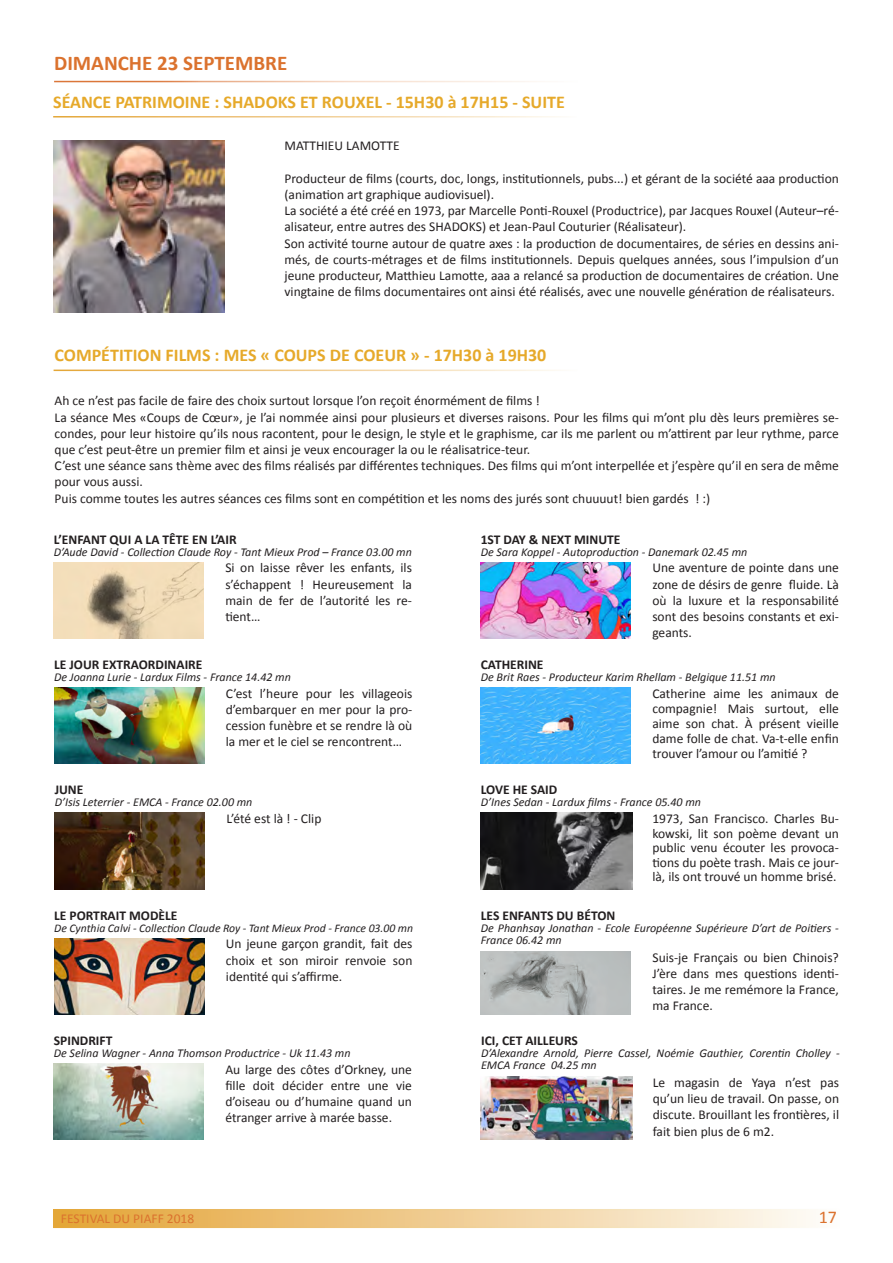
<style>
.page{position:relative;width:893px;height:1263px;background:#fff}
.page>*{position:absolute;margin:0;border:0;box-sizing:border-box;transform-origin:0 0}
.t1{font:700 21px "Calibri";color:#db722e}
.t2{font:700 18px "Calibri";color:#e6a92a}
.t3{font:18px "Calibri";color:#db722e}
.t4{font:13.5px/16.2px "Calibri";color:#231f20;text-align:justify}
.t5{font:700 13.5px "Calibri";color:#231f20}
.t6{font:13.5px "Calibri";color:#db722e}
.t7{font:italic 12px/12px "Calibri";color:#231f20}
.t8{font:italic 11.7px "Calibri";color:#231f20}
</style>
<div class="page">
<img style="left:55px;top:688px;width:149px;height:76px">
<img style="left:53px;top:562px;width:151px;height:76px">
<img style="left:53px;top:1063px;width:151px;height:76px">
<img style="left:480px;top:813px;width:153px;height:76px">
<img style="left:480px;top:688px;width:150px;height:76px">
<img style="left:480px;top:951px;width:151px;height:63px">
<img style="left:481px;top:1077px;width:152px;height:62px">
<img style="left:480px;top:562px;width:151px;height:76px">
<img style="left:54px;top:813px;width:151px;height:76px">
<img style="left:54px;top:938px;width:150px;height:76px">
<div style="left:54px;top:1210px;width:785px;height:17px;background:linear-gradient(to right,#e4a335,#fefaf6)"></div>
<div style="left:53px;top:1209px;width:787px;height:19px;border:2px solid #fff"></div>
<img style="left:53px;top:140px;width:171px;height:173px">
<p class="t1" style="left:54px;top:49px;width:235px">DIMANCHE 23 SEPTEMBRE</p>
<p class="t2" style="left:53px;top:91px;width:513px">SÉANCE PATRIMOINE : SHADOKS ET ROUXEL - 15H30 à 17H15 - SUITE</p>
<p class="t4" style="left:284px;top:138px;width:117px">MATTHIEU LAMOTTE</p>
<p class="t4" style="left:284px;top:170px;width:556px">Producteur de films (courts, doc, longs, institutionnels, pubs...) et gérant de la société aaa production (animation art graphique audiovisuel).</p>
<p class="t4" style="left:284px;top:203px;width:556px">La société a été créé en 1973, par Marcelle Ponti-Rouxel (Productrice), par Jacques Rouxel (Auteur–ré&shy;alisateur, entre autres des SHADOKS) et Jean-Paul Couturier (Réalisateur).</p>
<p class="t4" style="left:284px;top:235px;width:556px">Son activité tourne autour de quatre axes : la production de documentaires, de séries en dessins ani&shy;més, de courts-métrages et de films institutionnels. Depuis quelques années, sous l’impulsion d’un jeune producteur, Matthieu Lamotte, aaa a relancé sa production de documentaires de création. Une vingtaine de films documentaires ont ainsi été réalisés, avec une nouvelle génération de réalisateurs.</p>
<p class="t2" style="left:54px;top:344px;width:493px">COMPÉTITION FILMS : MES « COUPS DE COEUR » - 17H30 à 19H30</p>
<p class="t4" style="left:55px;top:393px;width:487px">Ah ce n’est pas facile de faire des choix surtout lorsque l’on reçoit énormément de films !</p>
<p class="t4" style="left:55px;top:409px;width:786px">La séance Mes «Coups de Cœur», je l’ai nommée ainsi pour plusieurs et diverses raisons. Pour les films qui m’ont plu dès leurs premières se&shy;condes, pour leur histoire qu’ils nous racontent, pour le design, le style et le graphisme, car ils me parlent ou m’attirent par leur rythme, parce que c’est peut-être un premier film et ainsi je veux encourager la ou le réalisatrice-teur.</p>
<p class="t4" style="left:55px;top:458px;width:786px">C’est une séance sans thème avec des films réalisés par différentes techniques. Des films qui m’ont interpellée et j’espère qu’il en sera de même pour vous aussi.</p>
<p class="t4" style="left:55px;top:490px;width:657px">Puis comme toutes les autres séances ces films sont en compétition et les noms des jurés sont chuuuut! bien gardés ! :)</p>
<p class="t5" style="left:54px;top:531px;width:184px">L’ENFANT QUI A LA TÊTE EN L’AIR</p>
<p class="t7" style="left:54px;top:545px;width:360px">D’Aude David - Collection Claude Roy - Tant Mieux Prod – France 03.00 mn</p>
<p class="t4" style="left:225px;top:560px;width:188px">Si on laisse rêver les enfants, ils s’échappent ! Heureusement la main de fer de l’autorité les re&shy;tient…</p>
<p class="t5" style="left:54px;top:656px;width:150px">LE JOUR EXTRAORDINAIRE</p>
<p class="t7" style="left:54px;top:671px;width:238px">De Joanna Lurie - Lardux Films - France 14.42 mn</p>
<p class="t4" style="left:226px;top:685px;width:188px">C’est l’heure pour les villageois d’embarquer en mer pour la pro&shy;cession funèbre et se rendre là où la mer et le ciel se rencontrent…</p>
<p class="t5" style="left:55px;top:781px;width:30px">JUNE</p>
<p class="t7" style="left:55px;top:796px;width:199px">D’Isis Leterrier - EMCA - France 02.00 mn</p>
<p class="t4" style="left:226px;top:810px;width:97px">L’été est là ! - Clip</p>
<p class="t5" style="left:54px;top:906px;width:125px">LE PORTRAIT MODÈLE</p>
<p class="t8" style="left:54px;top:920px;width:360px">De Cynthia Calvi - Collection Claude Roy - Tant Mieux Prod - France 03.00 mn</p>
<p class="t4" style="left:226px;top:936px;width:188px">Un jeune garçon grandit, fait des choix et son miroir renvoie son identité qui s’affirme.</p>
<p class="t5" style="left:54px;top:1032px;width:60px">SPINDRIFT</p>
<p class="t7" style="left:54px;top:1046px;width:298px">De Selina Wagner - Anna Thomson Productrice - Uk 11.43 mn</p>
<p class="t4" style="left:225px;top:1061px;width:188px">Au large des côtes d’Orkney, une fille doit décider entre une vie d’oiseau ou d’humaine quand un étranger arrive à marée basse.</p>
<p class="t5" style="left:481px;top:531px;width:141px">1ST DAY &amp; NEXT MINUTE</p>
<p class="t7" style="left:481px;top:545px;width:268px">De Sara Koppel - Autoproduction - Danemark 02.45 mn</p>
<p class="t4" style="left:652px;top:560px;width:188px">Une aventure de pointe dans une zone de désirs de genre fluide. Là où la luxure et la responsabilité sont des besoins constants et exi&shy;geants.</p>
<p class="t5" style="left:481px;top:656px;width:64px">CATHERINE</p>
<p class="t7" style="left:481px;top:671px;width:296px">De Brit Raes - Producteur Karim Rhellam - Belgique 11.51 mn</p>
<p class="t4" style="left:652px;top:686px;width:188px;line-height:15px">Catherine aime les animaux de compagnie! Mais surtout, elle aime son chat. À présent vieille dame folle de chat. Va-t-elle enfin trouver l’amour ou l’amitié ?</p>
<p class="t5" style="left:481px;top:781px;width:78px">LOVE HE SAID</p>
<p class="t7" style="left:481px;top:796px;width:222px">D’Ines Sedan - Lardux films - France 05.40 mn</p>
<p class="t4" style="left:652px;top:811px;width:188px;line-height:14.5px">1973, San Francisco. Charles Bu&shy;kowski, lit son poème devant un public venu écouter les provoca&shy;tions du poète trash. Mais ce jour&shy;là, ils ont trouvé un homme brisé.</p>
<p class="t5" style="left:481px;top:906px;width:136px">LES ENFANTS DU BÉTON</p>
<p class="t7" style="left:481px;top:921px;width:360px">De Phanhsay Jonathan - Ecole Européenne Supérieure D’art de Poitiers -<br>France 06.42 mn</p>
<p class="t4" style="left:652px;top:949px;width:188px">Suis-je Français ou bien Chinois?<br>J’ère dans mes questions identi&shy;taires. Je me remémore la France, ma France.</p>
<p class="t5" style="left:481px;top:1032px;width:98px">ICI, CET AILLEURS</p>
<p class="t7" style="left:481px;top:1046px;width:360px">D’Alexandre Arnold, Pierre Cassel, Noémie Gauthier, Corentin Cholley -<br>EMCA France 04.25 mn</p>
<p class="t4" style="left:653px;top:1074px;width:188px">Le magasin de Yaya n’est pas qu’un lieu de travail. On passe, on discute. Brouillant les frontières, il fait bien plus de 6 m2.</p>
<p class="t6" style="left:61px;top:1210px;width:135px">FESTIVAL DU PIAFF 2018</p>
<p class="t3" style="left:819px;top:1206px;width:20px">17</p>
</div>
